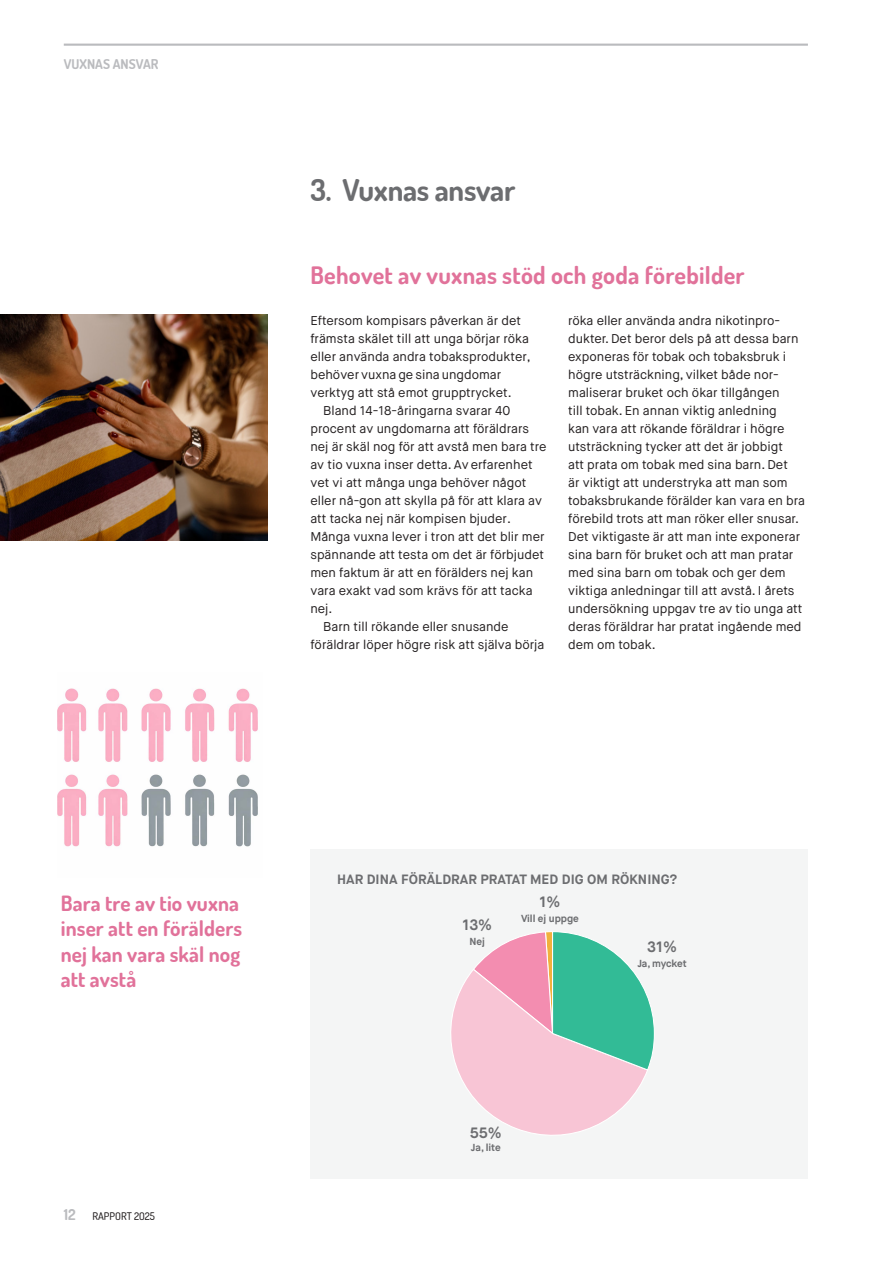
<style>
.page{position:relative;width:893px;height:1263px;background:#fff}
.page>*{position:absolute;margin:0;border:0;box-sizing:border-box;transform-origin:0 0}
.t1{font:700 30px "Dosis";letter-spacing:-.01em;color:#6c6d70}
.t2{font:700 24px "Dosis";letter-spacing:.01em;color:#e1729a}
.t3{font:700 21px/25.2px "Dosis";letter-spacing:.005em;color:#e1729a}
.t4{font:700 15px "Maison Neue";color:#6c6d70}
.t5{font:700 13.5px "Maison Neue";letter-spacing:.005em;color:#6c6d70}
.t6{font:700 13.5px "Dosis";color:#babbbe}
.t7{font:12.75px/18px "Maison Neue";color:#231f20}
.t8{font:500 10.5px "Dosis";color:#231f20}
.t9{font:700 10.2px "Maison Neue";letter-spacing:-.005em;color:#6c6d70}
.s1{font-weight:700;font-size:15px;color:#babbbe}
</style>
<div class="page">
<hr style="left:64px;top:44px;width:744px;height:2px;background:#babbbe">
<div style="left:310px;top:849px;width:498px;height:329px;background:#f4f5f5"></div>
<svg style="left:451px;top:932px;width:203px;height:203px"></svg>
<img style="left:0;top:315px;width:268px;height:225px">
<img style="left:58px;top:688px;width:200px;height:159px">
<p class="t6" style="left:64px;top:55px;width:96px">VUXNAS ANSVAR</p>
<p class="t1" style="left:310px;top:171px;width:206px">3. Vuxnas ansvar</p>
<p class="t2" style="left:310px;top:260px;width:436px">Behovet av vuxnas stöd och goda förebilder</p>
<p class="t7" style="left:310px;top:311px;width:212px">Eftersom kompisars påverkan är det</p>
<p class="t7" style="left:310px;top:329px;width:220px">främsta skälet till att unga börjar röka</p>
<p class="t7" style="left:310px;top:347px;width:222px">eller använda andra tobaksprodukter,</p>
<p class="t7" style="left:310px;top:365px;width:192px">behöver vuxna ge sina ungdomar</p>
<p class="t7" style="left:310px;top:383px;width:203px">verktyg att stå emot grupptrycket.</p>
<p class="t7" style="left:323px;top:401px;width:189px">Bland 14-18-åringarna svarar 40</p>
<p class="t7" style="left:310px;top:419px;width:220px">procent av ungdomarna att föräldrars</p>
<p class="t7" style="left:310px;top:437px;width:238px">nej är skäl nog för att avstå men bara tre</p>
<p class="t7" style="left:310px;top:455px;width:224px">av tio vuxna inser detta. Av erfarenhet</p>
<p class="t7" style="left:310px;top:473px;width:217px">vet vi att många unga behöver något</p>
<p class="t7" style="left:310px;top:491px;width:233px">eller nå-gon att skylla på för att klara av</p>
<p class="t7" style="left:310px;top:509px;width:202px">att tacka nej när kompisen bjuder.</p>
<p class="t7" style="left:310px;top:527px;width:236px">Många vuxna lever i tron att det blir mer</p>
<p class="t7" style="left:310px;top:545px;width:235px">spännande att testa om det är förbjudet</p>
<p class="t7" style="left:310px;top:563px;width:224px">men faktum är att en förälders nej kan</p>
<p class="t7" style="left:310px;top:581px;width:224px">vara exakt vad som krävs för att tacka</p>
<p class="t7" style="left:310px;top:599px;width:24px">nej.</p>
<p class="t7" style="left:323px;top:617px;width:187px">Barn till rökande eller snusande</p>
<p class="t7" style="left:310px;top:635px;width:236px">föräldrar löper högre risk att själva börja</p>
<p class="t7" style="left:568px;top:311px;width:238px">röka eller använda andra nikotinpro&shy;dukter. Det beror dels på att dessa barn exponeras för tobak och tobaksbruk i högre utsträckning, vilket både nor&shy;maliserar bruket och ökar tillgången<br>till tobak. En annan viktig anledning<br>kan vara att rökande föräldrar i högre utsträckning tycker att det är jobbigt<br>att prata om tobak med sina barn. Det<br>är viktigt att understryka att man som tobaksbrukande förälder kan vara en bra förebild trots att man röker eller snusar.<br>Det viktigaste är att man inte exponerar sina barn för bruket och att man pratar med sina barn om tobak och ger dem viktiga anledningar till att avstå. I årets undersökning uppgav tre av tio unga att deras föräldrar har pratat ingående med dem om tobak.</p>
<p class="t3" style="left:61px;top:890px;width:183px">Bara tre av tio vuxna inser att en förälders nej kan vara skäl nog att avstå</p>
<p class="t8" style="left:64px;top:1210px;width:93px"><span class="s1">12</span> RAPPORT 2025</p>
<p class="t5" style="left:337px;top:870px;width:342px">HAR DINA FÖRÄLDRAR PRATAT MED DIG OM RÖKNING?</p>
<p class="t4" style="left:462px;top:915px;width:31px">13%</p>
<p class="t9" style="left:470px;top:935px;width:17px">Nej</p>
<p class="t4" style="left:539px;top:892px;width:22px">1%</p>
<p class="t9" style="left:521px;top:912px;width:59px">Vill ej uppge</p>
<p class="t4" style="left:647px;top:937px;width:31px">31%</p>
<p class="t9" style="left:637px;top:957px;width:51px">Ja, mycket</p>
<p class="t4" style="left:470px;top:1123px;width:33px">55%</p>
<p class="t9" style="left:471px;top:1141px;width:31px">Ja, lite</p>
</div>
